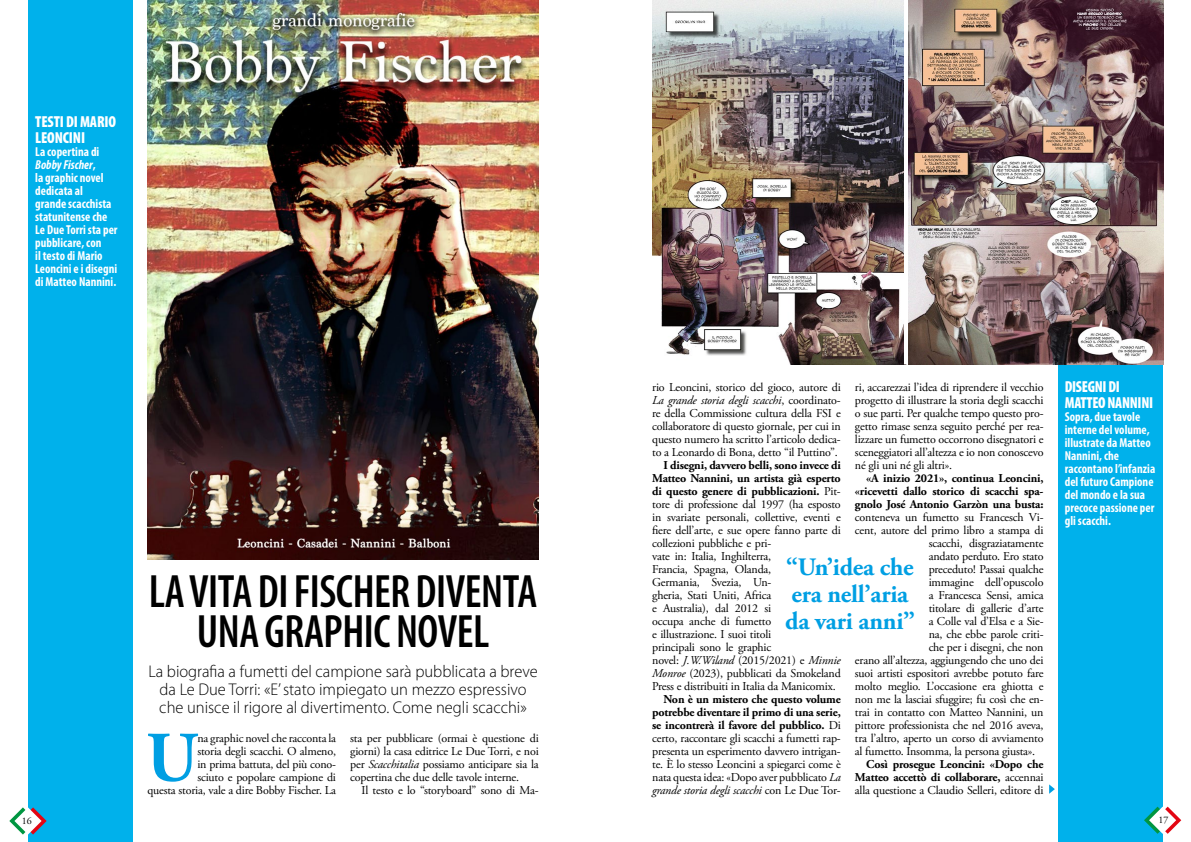
<style>
.page{position:relative;width:1191px;height:842px;background:#fff}
.page>*{position:absolute;margin:0;border:0;box-sizing:border-box;transform-origin:0 0}
.t1{font:700 70.8px "Adobe Garamond Pro";color:#009fe3}
.t2{font:600 condensed 47px/40px "Myriad Pro";letter-spacing:-.01em;color:#000;text-align:center;scale:.95 1}
.t3{font:700 25px/27px "Adobe Garamond Pro";letter-spacing:-.01em;color:#009fe3}
.t4{font:300 17px/18px "Myriad Pro";color:#000;text-align:center}
.t5{font:900 condensed 16px/16px "Myriad Pro";letter-spacing:-.015em;color:#fff;scale:.94 1}
.t6{font:900 condensed 16px/16px "Myriad Pro";letter-spacing:-.015em;color:#fff;scale:.96 1}
.t7{font:700 condensed 13px/13px "Myriad Pro";color:#fff;scale:.96 1}
.t8{font:12px/13px "Adobe Garamond Pro";letter-spacing:-.015em;color:#000;text-align:justify}
.t9{font:700 12px/13px "Adobe Garamond Pro";letter-spacing:-.015em;color:#000;text-align:justify}
.t10{font:10px "Adobe Garamond Pro";color:#000}
.s1{font-style:italic}
.s2{font-weight:400}
.s3{font-weight:700}
</style>
<div class="page">
<div style="left:28px;top:0;width:105px;height:842px;background:#00b1eb"></div>
<svg style="left:9px;top:807px;width:38px;height:27px"></svg>
<div style="left:1057px;top:0;width:105px;height:842px;background:#00b1eb"></div>
<img style="left:147px;top:0;width:392px;height:559px">
<svg style="left:1144px;top:807px;width:37px;height:27px"></svg>
<svg style="left:1049px;top:784px;width:5px;height:10px"></svg>
<img style="left:652px;top:0;width:511px;height:365px">
<hr style="left:904px;top:0;width:4px;height:364px;background:#fff">
<h3 class="t6" style="left:35px;top:113px;width:86px">TESTI DI MARIO<br>LEONCINI</h3>
<p class="t7" style="left:35px;top:144px;width:87px">La copertina di<br><span class="s1">Bobby Fischer</span>,<br>la graphic novel dedicata al<br>grande scacchista statunitense che<br>Le Due Torri sta per pubblicare, con<br>il testo di Mario<br>Leoncini e i disegni di Matteo Nannini.</p>
<p class="t10" style="left:22px;top:814px;width:11px">16</p>
<h2 class="t2" style="left:149px;top:572px;width:411px">LA VITA DI FISCHER DIVENTA<br>UNA GRAPHIC NOVEL</h2>
<h3 class="t4" style="left:148px;top:662px;width:391px">La biografia a fumetti del campione sarà pubblicata a breve da Le Due Torri: «E’ stato impiegato un mezzo espressivo che unisce il rigore al divertimento. Come negli scacchi»</h3>
<p class="t8" style="left:147px;top:732px;width:190px;text-align:right">na graphic novel che racconta la<br>storia degli scacchi. O almeno,<br>in prima battuta, del più cono-<br>sciuto e popolare campione di<br>questa storia, vale a dire Bobby Fischer. La</p>
<h1 class="t1" style="left:146px;top:717px;width:54px">U</h1>
<p class="t8" style="left:350px;top:732px;width:190px">sta per pubblicare (ormai è questione di giorni) la casa editrice Le Due Torri, e noi per <span class="s1">Scacchitalia</span> possiamo anticipare sia la copertina che due delle tavole interne.</p>
<p class="t8" style="left:361px;top:784px;width:179px">Il testo e lo “storyboard” sono di Ma-</p>
<p class="t8" style="left:855px;top:381px;width:190px">ri, accarezzai l’idea di riprendere il vecchio progetto di illustrare la storia degli scacchi o sue parti. Per qualche tempo questo pro&shy;getto rimase senza seguito perché per rea&shy;lizzare un fumetto occorrono disegnatori e sceneggiatori all’altezza e io non conoscevo né gli uni né gli altri».</p>
<p class="t9" style="left:855px;top:471px;width:190px;text-indent:11px">«A inizio 2021», continua Leoncini, «ricevetti dallo storico di scacchi spa&shy;gnolo José Antonio Garzòn una busta:</p>
<p class="t8" style="left:855px;top:511px;width:190px">conteneva un fumetto su Francesch Vi-</p>
<p class="t8" style="left:855px;top:524px;width:190px">cent, autore del primo libro a stampa di</p>
<p class="t8" style="left:928px;top:537px;width:116px">scacchi, disgraziatamente</p>
<p class="t8" style="left:928px;top:550px;width:116px">andato perduto. Ero stato</p>
<p class="t8" style="left:928px;top:563px;width:116px">preceduto! Passai qualche</p>
<p class="t8" style="left:928px;top:576px;width:116px">immagine dell’opuscolo</p>
<p class="t8" style="left:928px;top:589px;width:116px">a Francesca Sensi, amica</p>
<p class="t8" style="left:928px;top:602px;width:116px">titolare di gallerie d’arte</p>
<p class="t8" style="left:928px;top:615px;width:116px">a Colle val d’Elsa e a Sie-</p>
<p class="t8" style="left:928px;top:628px;width:116px">na, che ebbe parole criti-</p>
<p class="t8" style="left:928px;top:641px;width:116px">che per i disegni, che non</p>
<p class="t8" style="left:855px;top:654px;width:190px">erano all’altezza, aggiungendo che uno dei</p>
<p class="t8" style="left:855px;top:667px;width:190px">suoi artisti espositori avrebbe potuto fare</p>
<p class="t8" style="left:855px;top:680px;width:190px">molto meglio. L’occasione era ghiotta e</p>
<p class="t8" style="left:855px;top:693px;width:190px">non me la lasciai sfuggire; fu così che en-</p>
<p class="t8" style="left:855px;top:706px;width:190px">trai in contatto con Matteo Nannini, un</p>
<p class="t8" style="left:855px;top:719px;width:190px">pittore professionista che nel 2016 aveva,</p>
<p class="t8" style="left:855px;top:732px;width:190px">tra l’altro, aperto un corso di avviamento</p>
<p class="t8" style="left:855px;top:745px;width:182px">al fumetto. Insomma, la persona giusta».</p>
<p class="t9" style="left:855px;top:757px;width:190px;text-indent:11px">Così prosegue Leoncini: «Dopo che Matteo accettò di collaborare, <span class="s2">accennai alla questione a Claudio Selleri, editore di</span></p>
<p class="t8" style="left:652px;top:381px;width:190px">rio Leoncini, storico del gioco, autore di <span class="s1">La grande storia degli scacchi</span>, coordinato&shy;re della Commissione cultura della FSI e collaboratore di questo giornale, per cui in questo numero ha scritto l’articolo dedica&shy;to a Leonardo di Bona, detto “il Puttino”.</p>
<p class="t8" style="left:652px;top:459px;width:190px;text-align:left;text-indent:11px"><span class="s3">I disegni, davvero belli, sono invece di Matteo Nannini, un artista già esperto di questo genere di pubblicazioni.</span> Pit&shy;tore di professione dal 1997 (ha esposto in svariate personali, collettive, eventi e fiere dell’arte, e sue opere fanno parte di collezioni pubbliche e pri-<br>vate in: Italia, Inghilterra,<br>Francia, Spagna, Olanda,<br>Germania, Svezia, Un-<br>gheria, Stati Uniti, Africa<br>e Australia), dal 2012 si<br>occupa anche di fumetto<br>e illustrazione. I suoi titoli<br>principali sono le graphic<br>novel: <span class="s1">J.W.Wiland</span> (2015/2021) e <span class="s1">Minnie Monroe</span> (2023), pubblicati da Smokeland Press e distribuiti in Italia da Manicomix.</p>
<p class="t8" style="left:652px;top:693px;width:190px;text-indent:11px"><span class="s3">Non è un mistero che questo volume potrebbe diventare il primo di una serie, se incontrerà il favore del pubblico.</span> Di certo, raccontare gli scacchi a fumetti rap&shy;presenta un esperimento davvero intrigan&shy;te. È lo stesso Leoncini a spiegarci come è nata questa idea: «Dopo aver pubblicato <span class="s1">La grande storia degli scacchi</span> con Le Due Tor-</p>
<h3 class="t3" style="left:785px;top:554px;width:131px">“Un’idea che era nell’aria da vari anni”</h3>
<h3 class="t5" style="left:1064px;top:378px;width:96px">DISEGNI DI<br>MATTEO NANNINI</h3>
<p class="t7" style="left:1064px;top:410px;width:96px">Sopra, due tavole interne del volume, illustrate da Matteo<br>Nannini, che raccontano l’infanzia del futuro Campione del mondo e la sua precoce passione per gli scacchi.</p>
<p class="t10" style="left:1158px;top:814px;width:11px">17</p>
</div>
